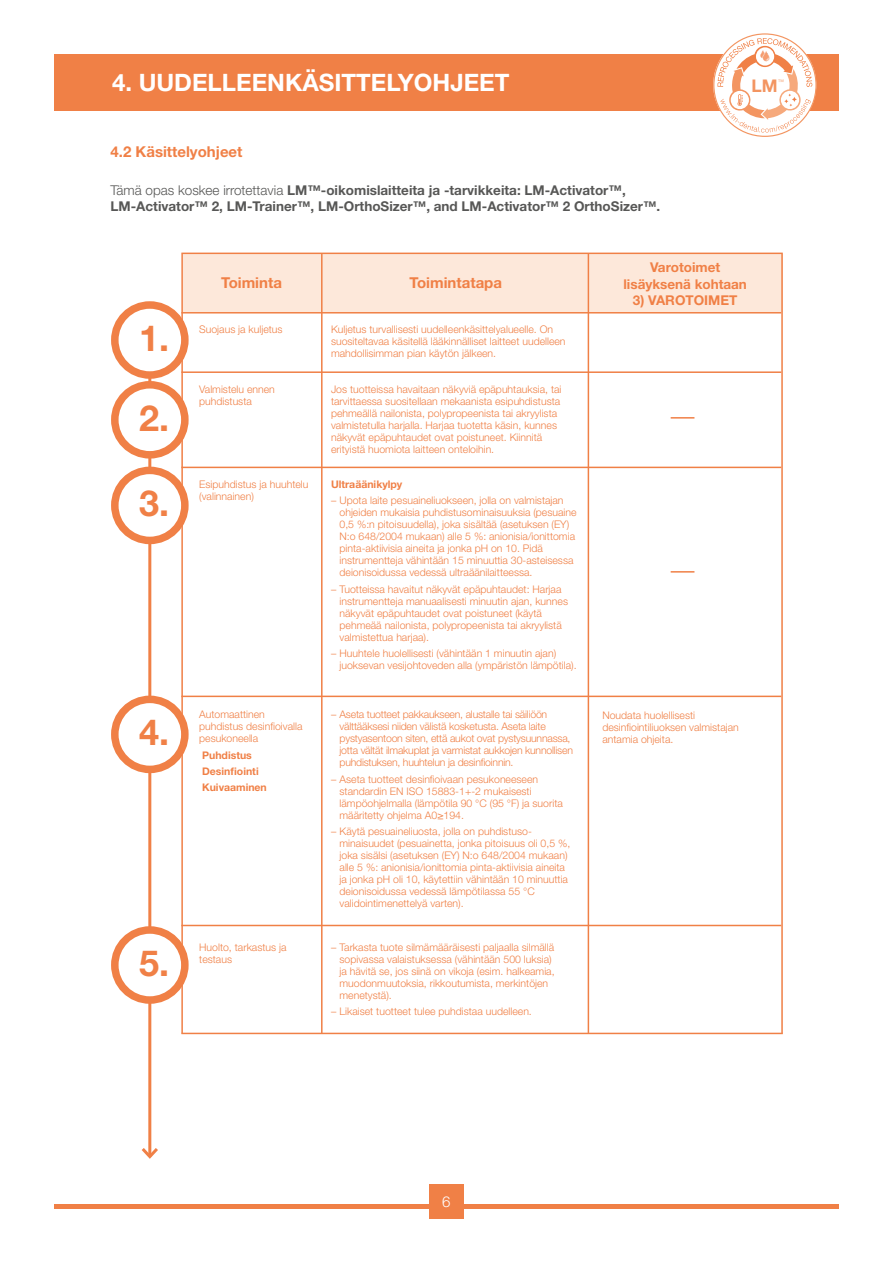
<style>
.page{position:relative;width:893px;height:1263px;background:#fff}
.page>*{position:absolute;margin:0;border:0;box-sizing:border-box;transform-origin:0 0}
.t1{font:700 36px "Helvetica Neue LT Pro";color:#f08046}
.t2{font:700 24px "Helvetica Neue LT Pro";color:#fff}
.t3{font:700 17.4px "Helvetica Neue LT Pro";color:#f39561}
.t4{font:700 15px "Helvetica Neue LT Pro";color:#f08046}
.t5{font:300 15px "Helvetica Neue LT Pro";color:#fff}
.t6{font:700 13.5px/16.5px "Helvetica Neue LT Pro";color:#575756}
.t7{font:700 13.5px/16.2px "Helvetica Neue LT Pro";color:#f08046;text-align:center}
.t8{font:300 10.5px/12px "Helvetica Neue LT Pro";color:#f08046}
.t9{font:300 10.5px/12px "Helvetica Neue LT Pro";letter-spacing:-.02em;color:#f08046}
.t10{font:700 10.5px/16.2px "Helvetica Neue LT Pro";color:#f08046}
.t11{font:300 6.3px "Helvetica Neue LT Pro";color:#f39561}
.s1{font-weight:300}
</style>
<div class="page">
<div style="left:54px;top:54px;width:785px;height:56px;background:#f08046"></div>
<hr style="left:54px;top:1205px;width:785px;height:4px;background:#f08046">
<hr style="left:148px;top:373px;width:3px;height:783px;background:#f08046">
<svg style="left:141px;top:1145px;width:17px;height:14px"></svg>
<div style="left:429px;top:1185px;width:34px;height:34px;background:#f08046"></div>
<div style="left:183px;top:254px;width:600px;height:58px;background:#fde8da"></div>
<hr style="left:181px;top:253px;width:602px;height:1px;background:#f08046">
<hr style="left:181px;top:312px;width:600px;height:1px;background:#f08046">
<hr style="left:181px;top:371px;width:600px;height:2px;background:#f08046">
<hr style="left:181px;top:467px;width:600px;height:1px;background:#f08046">
<hr style="left:181px;top:696px;width:600px;height:1px;background:#f08046">
<hr style="left:181px;top:925px;width:600px;height:1px;background:#f08046">
<hr style="left:181px;top:1033px;width:602px;height:1px;background:#f08046">
<hr style="left:181px;top:254px;width:2px;height:779px;background:#f08046">
<hr style="left:321px;top:254px;width:2px;height:779px;background:#f08046">
<hr style="left:588px;top:253px;width:1px;height:780px;background:#f08046">
<hr style="left:781px;top:254px;width:2px;height:779px;background:#f08046">
<div style="left:111px;top:301px;width:78px;height:78px;border:8px solid #f08046;border-radius:50%"></div>
<div style="left:115px;top:699px;width:70px;height:70px;background:#fff;border-radius:50%"></div>
<div style="left:111px;top:696px;width:78px;height:77px;border:8px solid #f08046;border-radius:50%"></div>
<div style="left:115px;top:385px;width:70px;height:70px;background:#fff;border-radius:50%"></div>
<div style="left:111px;top:381px;width:78px;height:78px;border:8px solid #f08046;border-radius:50%"></div>
<div style="left:115px;top:930px;width:70px;height:70px;background:#fff;border-radius:50%"></div>
<div style="left:111px;top:926px;width:78px;height:78px;border:8px solid #f08046;border-radius:50%"></div>
<div style="left:115px;top:470px;width:70px;height:70px;background:#fff;border-radius:50%"></div>
<div style="left:111px;top:467px;width:78px;height:77px;border:8px solid #f08046;border-radius:50%"></div>
<hr style="left:671px;top:417px;width:23px;height:2px;background:#f08046">
<hr style="left:671px;top:571px;width:23px;height:2px;background:#f08046">
<svg style="left:713px;top:33px;width:104px;height:104px"></svg>
<h2 class="t2" style="left:112px;top:67px;width:399px">4. UUDELLEENKÄSITTELYOHJEET</h2>
<h3 class="t3" style="left:751px;top:74px;width:28px">LM</h3>
<p class="t11" style="left:778px;top:77px;width:8px">™</p>
<h3 class="t4" style="left:111px;top:143px;width:133px">4.2 Käsittelyohjeet</h3>
<p class="t6" style="left:111px;top:181px;width:551px"><span class="s1">Tämä opas koskee irrotettavia</span> LM™-oikomislaitteita ja -tarvikkeita: LM-Activator™,<br>LM-Activator™ 2, LM-Trainer™, LM-OrthoSizer™, and LM-Activator™ 2 OrthoSizer™.</p>
<h1 class="t1" style="left:139px;top:315px;width:32px">1.</h1>
<h1 class="t1" style="left:139px;top:395px;width:32px">2.</h1>
<h1 class="t1" style="left:139px;top:481px;width:32px">3.</h1>
<h1 class="t1" style="left:139px;top:710px;width:32px">4.</h1>
<h1 class="t1" style="left:139px;top:940px;width:32px">5.</h1>
<h3 class="t4" style="left:221px;top:273px;width:62px">Toiminta</h3>
<h3 class="t4" style="left:410px;top:274px;width:94px">Toimintatapa</h3>
<p class="t7" style="left:623px;top:259px;width:125px">Varotoimet lisäyksenä kohtaan</p>
<p class="t7" style="left:633px;top:291px;width:106px">3) VAROTOIMET</p>
<p class="t8" style="left:199px;top:323px;width:85px">Suojaus ja kuljetus</p>
<p class="t8" style="left:331px;top:323px;width:236px">Kuljetus turvallisesti uudelleenkäsittelyalueelle. On suositeltavaa käsitellä lääkinnälliset laitteet uudelleen mahdollisimman pian käytön jälkeen.</p>
<p class="t8" style="left:199px;top:383px;width:77px">Valmistelu ennen puhdistusta</p>
<p class="t8" style="left:331px;top:383px;width:232px">Jos tuotteissa havaitaan näkyviä epäpuhtauksia, tai tarvittaessa suositellaan mekaanista esipuhdistusta pehmeällä nailonista, polypropeenista tai akryylista valmistetulla harjalla. Harjaa tuotetta käsin, kunnes näkyvät epäpuhtaudet ovat poistuneet. Kiinnitä erityistä huomiota laitteen onteloihin.</p>
<p class="t8" style="left:199px;top:478px;width:111px">Esipuhdistus ja huuhtelu (valinnainen)</p>
<p class="t10" style="left:331px;top:476px;width:73px">Ultraäänikylpy</p>
<p class="t8" style="left:340px;top:494px;width:239px;text-indent:-9px">– Upota laite pesuaineliuokseen, jolla on valmistajan ohjeiden mukaisia puhdistusominaisuuksia (pesuaine 0,5 %:n pitoisuudella), joka sisältää (asetuksen (EY)<br>N:o 648/2004 mukaan) alle 5 %: anionisia/ionittomia pinta-aktiivisia aineita ja jonka pH on 10. Pidä instrumentteja vähintään 15 minuuttia 30-asteisessa deionisoidussa vedessä ultraäänilaitteessa.</p>
<p class="t8" style="left:340px;top:583px;width:230px;text-indent:-9px">– Tuotteissa havaitut näkyvät epäpuhtaudet: Harjaa instrumentteja manuaalisesti minuutin ajan, kunnes näkyvät epäpuhtaudet ovat poistuneet (käytä pehmeää nailonista, polypropeenista tai akryylistä valmistettua harjaa).</p>
<p class="t8" style="left:340px;top:647px;width:239px;text-indent:-9px">– Huuhtele huolellisesti (vähintään 1 minuutin ajan) juoksevan vesijohtoveden alla (ympäristön lämpötila).</p>
<p class="t8" style="left:199px;top:708px;width:105px">Automaattinen puhdistus desinfioivalla pesukoneella</p>
<p class="t10" style="left:202px;top:746px;width:66px">Puhdistus<br>Desinfiointi<br>Kuivaaminen</p>
<p class="t8" style="left:199px;top:941px;width:89px">Huolto, tarkastus ja testaus</p>
<p class="t9" style="left:340px;top:708px;width:235px;text-indent:-9px">– Aseta tuotteet pakkaukseen, alustalle tai säiliöön välttääksesi niiden välistä kosketusta. Aseta laite pystyasentoon siten, että aukot ovat pystysuunnassa, jotta vältät ilmakuplat ja varmistat aukkojen kunnollisen puhdistuksen, huuhtelun ja desinfioinnin.</p>
<p class="t8" style="left:340px;top:773px;width:225px;text-indent:-9px">– Aseta tuotteet desinfioivaan pesukoneeseen standardin EN ISO 15883-1+-2 mukaisesti lämpöohjelmalla (lämpötila 90 °C (95 °F) ja suorita määritetty ohjelma A0≥194.</p>
<p class="t8" style="left:340px;top:825px;width:232px;text-indent:-9px">– Käytä pesuaineliuosta, jolla on puhdistuso&shy;minaisuudet (pesuainetta, jonka pitoisuus oli 0,5 %, joka sisälsi (asetuksen (EY) N:o 648/2004 mukaan) alle 5 %: anionisia/ionittomia pinta-aktiivisia aineita ja jonka pH oli 10, käytettiin vähintään 10 minuuttia deionisoidussa vedessä lämpötilassa 55 °C validointimenettelyä varten).</p>
<p class="t8" style="left:340px;top:941px;width:217px;text-indent:-9px">– Tarkasta tuote silmämääräisesti paljaalla silmällä sopivassa valaistuksessa (vähintään 500 luksia) ja hävitä se, jos siinä on vikoja (esim. halkeamia, muodonmuutoksia, rikkoutumista, merkintöjen menetystä).</p>
<p class="t8" style="left:331px;top:1005px;width:202px">– Likaiset tuotteet tulee puhdistaa uudelleen.</p>
<p class="t8" style="left:602px;top:709px;width:138px">Noudata huolellisesti desinfiointiliuoksen valmistajan antamia ohjeita.</p>
<h3 class="t5" style="left:442px;top:1193px;width:10px">6</h3>
</div>
